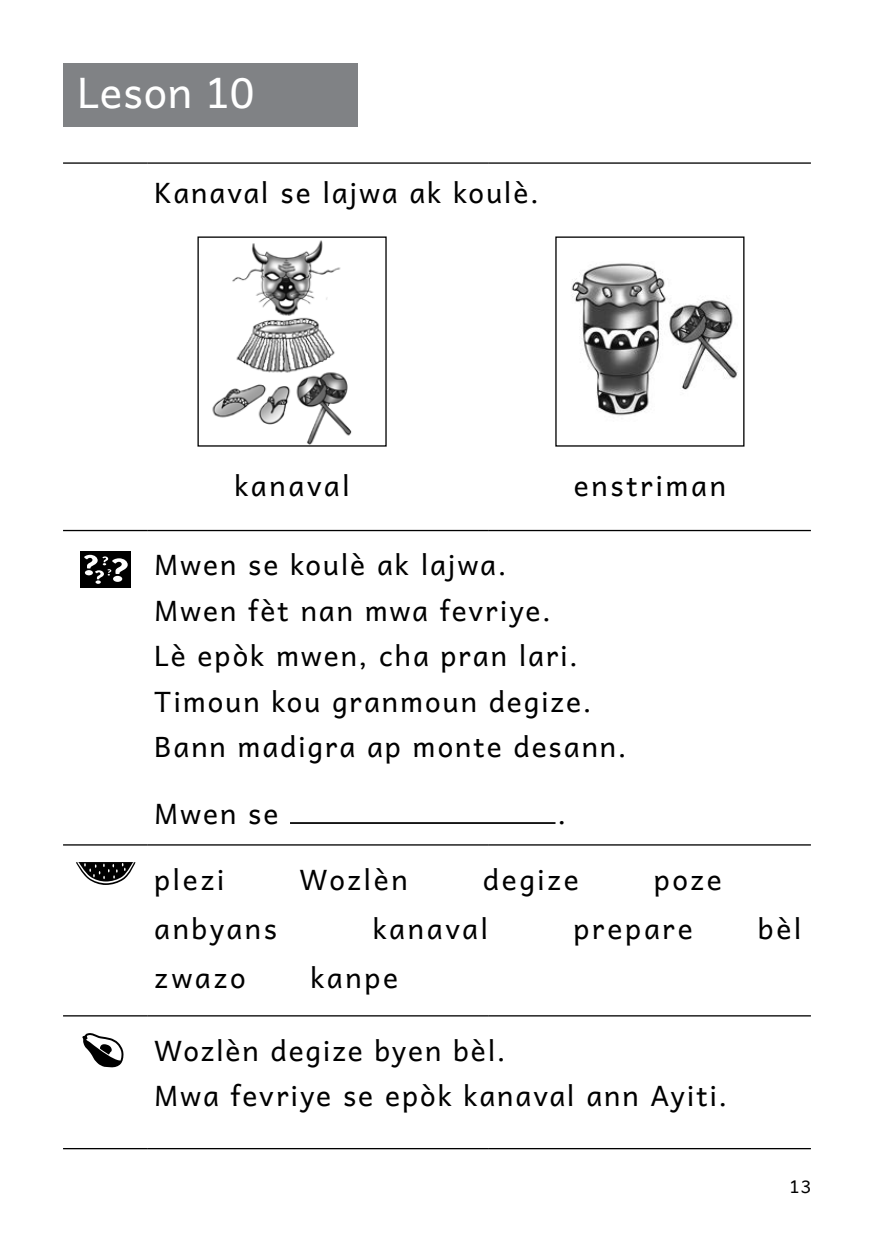
<style>
.page{position:relative;width:874px;height:1241px;background:#fff}
.page>*{position:absolute;margin:0;border:0;box-sizing:border-box;transform-origin:0 0}
.t1{font:42px "Andika";letter-spacing:.015em;color:#fff}
.t2{font:28px/45.5px "Andika";letter-spacing:.07em;color:#000}
.t3{font:28px "Andika";letter-spacing:.095em;color:#000}
.t4{font:28px "Andika";letter-spacing:.1em;color:#000}
.t5{font:17.5px "Andika";color:#000}
</style>
<div class="page">
<div style="left:63px;top:63px;width:294px;height:63px;background:#808285"></div>
<hr style="left:63px;top:1147px;width:84px;height:2px;background:#000">
<hr style="left:147px;top:1147px;width:290px;height:2px;background:#000">
<hr style="left:437px;top:1147px;width:51px;height:2px;background:#000">
<hr style="left:488px;top:1147px;width:322px;height:2px;background:#000">
<hr style="left:63px;top:162px;width:84px;height:2px;background:#000">
<hr style="left:147px;top:162px;width:290px;height:2px;background:#000">
<hr style="left:437px;top:162px;width:51px;height:2px;background:#000">
<hr style="left:488px;top:162px;width:322px;height:2px;background:#000">
<hr style="left:63px;top:844px;width:84px;height:1px;background:#000">
<hr style="left:147px;top:844px;width:290px;height:1px;background:#000">
<hr style="left:437px;top:844px;width:51px;height:1px;background:#000">
<hr style="left:488px;top:844px;width:322px;height:1px;background:#000">
<hr style="left:63px;top:1015px;width:84px;height:1px;background:#000">
<hr style="left:147px;top:1015px;width:290px;height:1px;background:#000">
<hr style="left:437px;top:1015px;width:51px;height:1px;background:#000">
<hr style="left:488px;top:1015px;width:322px;height:1px;background:#000">
<hr style="left:63px;top:530px;width:84px;height:1px;background:#000">
<hr style="left:147px;top:530px;width:290px;height:1px;background:#000">
<hr style="left:437px;top:530px;width:51px;height:1px;background:#000">
<hr style="left:488px;top:530px;width:322px;height:1px;background:#000">
<img style="left:212px;top:240px;width:140px;height:204px">
<div style="left:197px;top:236px;width:189px;height:210px;border:1px solid #000"></div>
<img style="left:571px;top:263px;width:167px;height:153px">
<div style="left:555px;top:236px;width:189px;height:210px;border:1px solid #000"></div>
<div style="left:80px;top:551px;width:50px;height:36px;background:#000"></div>
<svg style="left:84px;top:554px;width:44px;height:29px"></svg>
<hr style="left:290px;top:822px;width:265px;height:1px;background:#000">
<svg style="left:76px;top:862px;width:59px;height:22px"></svg>
<svg style="left:82px;top:1033px;width:42px;height:34px"></svg>
<h1 class="t1" style="left:77px;top:69px;width:179px">Leson 10</h1>
<p class="t2" style="left:154px;top:170px;width:386px">Kanaval se lajwa ak koulè.</p>
<p class="t3" style="left:234px;top:469px;width:117px">kanaval</p>
<p class="t3" style="left:573px;top:469px;width:153px">enstriman</p>
<p class="t2" style="left:154px;top:542px;width:473px">Mwen se koulè ak lajwa.<br>Mwen fèt nan mwa fevriye.<br>Lè epòk mwen, cha pran lari.<br>Timoun kou granmoun degize.<br>Bann madigra ap monte desann.</p>
<p class="t2" style="left:154px;top:791px;width:126px">Mwen se</p>
<p class="t2" style="left:557px;top:791px;width:10px">.</p>
<p class="t2" style="left:154px;top:857px;width:72px">plezi</p>
<p class="t2" style="left:299px;top:857px;width:109px">Wozlèn</p>
<p class="t2" style="left:482px;top:857px;width:97px">degize</p>
<p class="t2" style="left:653px;top:857px;width:69px">poze</p>
<p class="t3" style="left:154px;top:912px;width:124px">anbyans</p>
<p class="t3" style="left:372px;top:912px;width:117px">kanaval</p>
<p class="t4" style="left:573px;top:912px;width:121px">prepare</p>
<p class="t2" style="left:757px;top:906px;width:45px">bèl</p>
<p class="t2" style="left:154px;top:955px;width:93px">zwazo</p>
<p class="t2" style="left:310px;top:955px;width:89px">kanpe</p>
<p class="t2" style="left:154px;top:1027px;width:574px">Wozlèn degize byen bèl.<br>Mwa fevriye se epòk kanaval ann Ayiti.</p>
<p class="t5" style="left:789px;top:1176px;width:23px">13</p>
</div>
